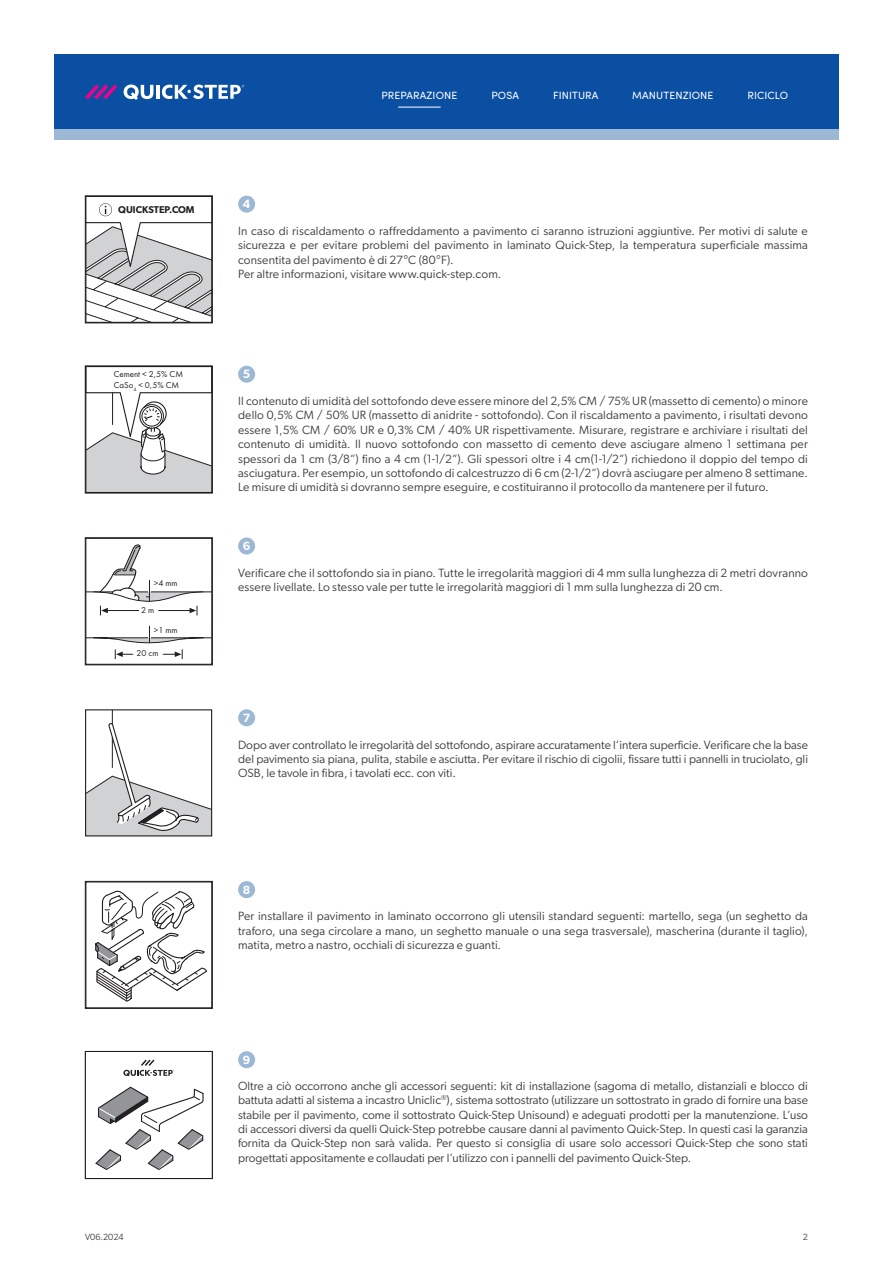
<style>
.page{position:relative;width:893px;height:1263px;background:#fff}
.page>*{position:absolute;margin:0;border:0;box-sizing:border-box;transform-origin:0 0}
.t1{font:12px/14.4px "Gibson";letter-spacing:.01em;color:#3e3e3f;text-align:justify}
.t2{font:600 12px "Gibson";color:#fff}
.t3{font:10.5px "Sofia Pro";letter-spacing:.01em;color:#fff}
.t4{font:600 9.9px "Gibson";color:#231f20}
.t5{font:9px "Gibson";color:#3e3e3f}
.t6{font:8.85px/10.6px "Futura PT";color:#231f20}
</style>
<div class="page">
<div style="left:54px;top:54px;width:785px;height:75px;background:#0a4fa2"></div>
<div style="left:54px;top:129px;width:785px;height:11px;background:#9db8d5"></div>
<svg style="left:85px;top:84px;width:32px;height:15px"></svg>
<svg style="left:124px;top:85px;width:29px;height:15px"></svg>
<hr style="left:156px;top:85px;width:4px;height:14px;background:#fff">
<svg style="left:162px;top:85px;width:82px;height:14px"></svg>
<hr style="left:398px;top:107px;width:43px;height:1px;background:#fff">
<svg style="left:87px;top:203px;width:124px;height:118px"></svg>
<div style="left:85px;top:196px;width:128px;height:127px;border:1px solid #231f20"></div>
<div style="left:238px;top:196px;width:17px;height:17px;background:#9db8d5;border-radius:50%"></div>
<svg style="left:87px;top:392px;width:124px;height:99px"></svg>
<div style="left:85px;top:366px;width:128px;height:127px;border:1px solid #231f20"></div>
<div style="left:238px;top:366px;width:17px;height:17px;background:#9db8d5;border-radius:50%"></div>
<svg style="left:87px;top:544px;width:124px;height:115px"></svg>
<div style="left:85px;top:537px;width:128px;height:128px;border:1px solid #231f20"></div>
<div style="left:238px;top:537px;width:17px;height:17px;background:#9db8d5;border-radius:50%"></div>
<svg style="left:85px;top:709px;width:127px;height:127px"></svg>
<div style="left:238px;top:709px;width:17px;height:17px;background:#9db8d5;border-radius:50%"></div>
<svg style="left:95px;top:890px;width:112px;height:112px"></svg>
<div style="left:85px;top:881px;width:128px;height:128px;border:1px solid #231f20"></div>
<div style="left:238px;top:881px;width:17px;height:17px;background:#9db8d5;border-radius:50%"></div>
<svg style="left:95px;top:1086px;width:109px;height:84px"></svg>
<svg style="left:123px;top:1059px;width:51px;height:17px"></svg>
<div style="left:85px;top:1051px;width:128px;height:128px;border:1px solid #231f20"></div>
<div style="left:238px;top:1051px;width:17px;height:17px;background:#9db8d5;border-radius:50%"></div>
<p class="t4" style="left:118px;top:204px;width:78px">QUICKSTEP.COM</p>
<p class="t3" style="left:381px;top:87px;width:77px">PREPARAZIONE</p>
<p class="t3" style="left:491px;top:87px;width:29px">POSA</p>
<p class="t3" style="left:553px;top:87px;width:47px">FINITURA</p>
<p class="t3" style="left:632px;top:87px;width:83px">MANUTENZIONE</p>
<p class="t3" style="left:747px;top:87px;width:42px">RICICLO</p>
<p class="t2" style="left:243px;top:197px;width:9px">4</p>
<p class="t1" style="left:238px;top:223px;width:571px;text-align:left">In caso di riscaldamento o raffreddamento a pavimento ci saranno istruzioni aggiuntive. Per motivi di salute e sicurezza e per evitare problemi del pavimento in laminato Quick-Step, la temperatura superficiale massima consentita del pavimento è di 27°C (80°F).<br>Per altre informazioni, visitare www.quick-step.com.</p>
<p class="t6" style="left:114px;top:369px;width:71px">Cement &lt; 2,5% CM<br>CaSo<sub>4</sub> &lt; 0,5% CM</p>
<p class="t2" style="left:243px;top:367px;width:9px">5</p>
<p class="t1" style="left:238px;top:394px;width:571px">Il contenuto di umidità del sottofondo deve essere minore del 2,5% CM / 75% UR (massetto di cemento) o minore dello 0,5% CM / 50% UR (massetto di anidrite - sottofondo). Con il riscaldamento a pavimento, i risultati devono essere 1,5% CM / 60% UR e 0,3% CM / 40% UR rispettivamente. Misurare, registrare e archiviare i risultati del contenuto di umidità. Il nuovo sottofondo con massetto di cemento deve asciugare almeno 1 settimana per spessori da 1 cm (3/8”) fino a 4 cm (1-1/2”). Gli spessori oltre i 4 cm(1-1/2”) richiedono il doppio del tempo di asciugatura. Per esempio, un sottofondo di calcestruzzo di 6 cm (2-1/2”) dovrà asciugare per almeno 8 settimane.<br>Le misure di umidità si dovranno sempre eseguire, e costituiranno il protocollo da mantenere per il futuro.</p>
<p class="t6" style="left:154px;top:578px;width:25px">&gt;4 mm</p>
<p class="t6" style="left:141px;top:604px;width:15px">2 m</p>
<p class="t6" style="left:154px;top:624px;width:25px">&gt;1 mm</p>
<p class="t6" style="left:137px;top:648px;width:23px">20 cm</p>
<p class="t2" style="left:243px;top:539px;width:9px">6</p>
<p class="t1" style="left:238px;top:565px;width:571px">Verificare che il sottofondo sia in piano. Tutte le irregolarità maggiori di 4 mm sulla lunghezza di 2 metri dovranno essere livellate. Lo stesso vale per tutte le irregolarità maggiori di 1 mm sulla lunghezza di 20 cm.</p>
<p class="t2" style="left:243px;top:710px;width:9px">7</p>
<p class="t1" style="left:238px;top:737px;width:571px">Dopo aver controllato le irregolarità del sottofondo, aspirare accuratamente l’intera superficie. Verificare che la base del pavimento sia piana, pulita, stabile e asciutta. Per evitare il rischio di cigolii, fissare tutti i pannelli in truciolato, gli OSB, le tavole in fibra, i tavolati ecc. con viti.</p>
<p class="t2" style="left:243px;top:882px;width:9px">8</p>
<p class="t1" style="left:238px;top:909px;width:571px">Per installare il pavimento in laminato occorrono gli utensili standard seguenti: martello, sega (un seghetto da traforo, una sega circolare a mano, un seghetto manuale o una sega trasversale), mascherina (durante il taglio), matita, metro a nastro, occhiali di sicurezza e guanti.</p>
<p class="t2" style="left:243px;top:1052px;width:9px">9</p>
<p class="t1" style="left:238px;top:1078px;width:571px">Oltre a ciò occorrono anche gli accessori seguenti: kit di installazione (sagoma di metallo, distanziali e blocco di battuta adatti al sistema a incastro Uniclic<sup>®</sup>), sistema sottostrato (utilizzare un sottostrato in grado di fornire una base stabile per il pavimento, come il sottostrato Quick-Step Unisound) e adeguati prodotti per la manutenzione. L’uso di accessori diversi da quelli Quick-Step potrebbe causare danni al pavimento Quick-Step. In questi casi la garanzia fornita da Quick-Step non sarà valida. Per questo si consiglia di usare solo accessori Quick-Step che sono stati progettati appositamente e collaudati per l’utilizzo con i pannelli del pavimento Quick-Step.</p>
<p class="t5" style="left:85px;top:1231px;width:40px">V06.2024</p>
<p class="t5" style="left:803px;top:1231px;width:7px">2</p>
</div>
